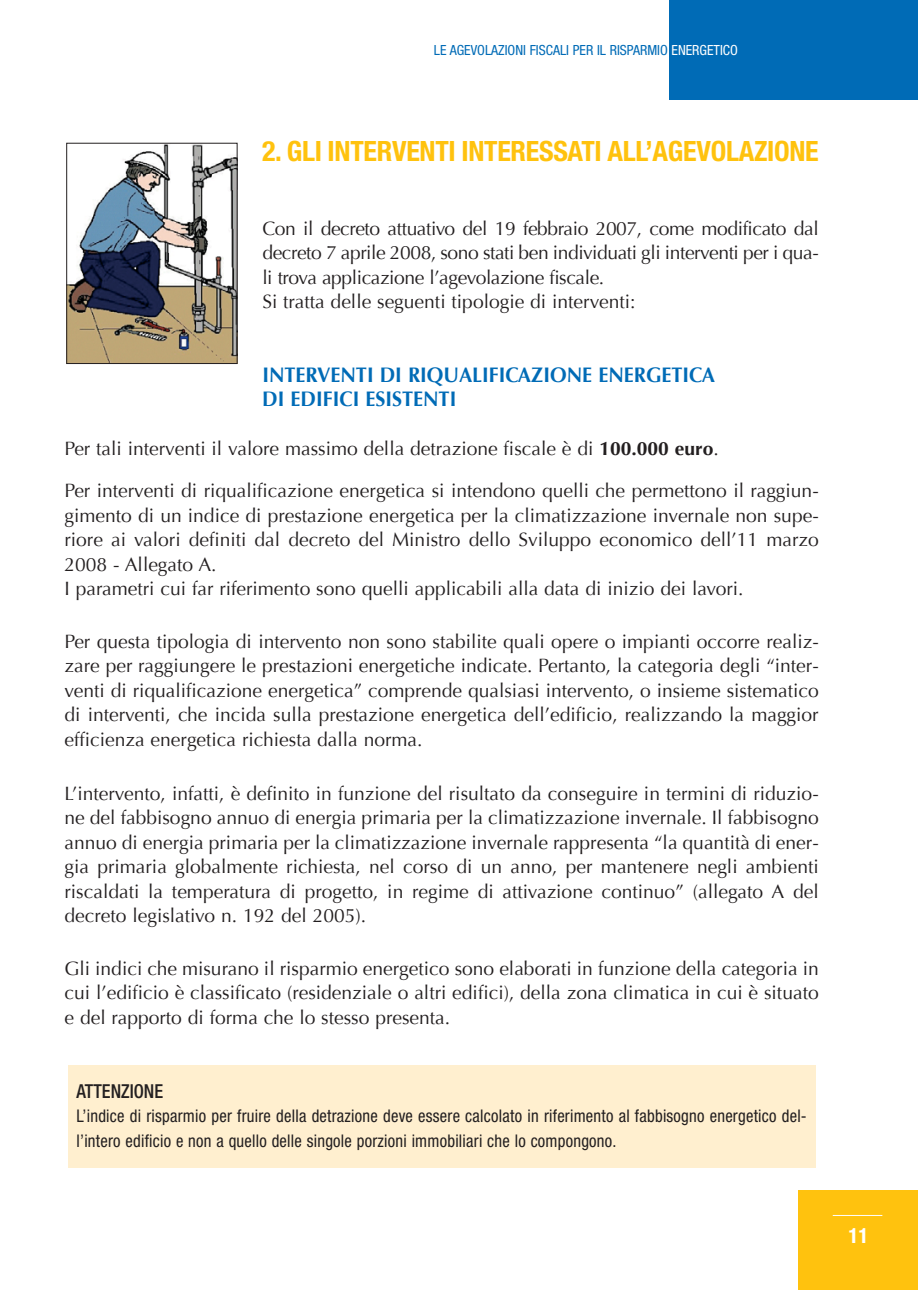
<style>
.page{position:relative;width:918px;height:1290px;background:#fff}
.page>*{position:absolute;margin:0;border:0;box-sizing:border-box;transform-origin:0 0}
.t1{font:700 condensed 28px "Helvetica Neue";letter-spacing:-.01em;color:#ffc20e}
.t2{font:700 21px/24.5px "Optima";color:#006bb6;scale:.95 1}
.t3{font:700 condensed 21px "Helvetica Neue";color:#fff}
.t4{font:19.25px/24.5px "Optima";color:#231f20;text-align:justify}
.t5{font:19.25px/24.5px "Optima";letter-spacing:-.02em;color:#231f20}
.t6{font:500 condensed 19.25px "Helvetica Neue";color:#231f20;scale:.95 1}
.t7{font:condensed 17.5px/24.5px "Helvetica Neue";letter-spacing:.015em;color:#231f20;scale:.95 1}
.t8{font:condensed 14px "Helvetica Neue";color:#006bb6}
.s1{color:#fff}
.s2{font-weight:700}
</style>
<div class="page">
<div style="left:68px;top:1066px;width:747px;height:102px;background:#ffefcf"></div>
<img style="left:68px;top:145px;width:168px;height:217px">
<div style="left:66px;top:143px;width:172px;height:221px;border:1px solid #231f20"></div>
<div style="left:799px;top:1190px;width:119px;height:100px;background:#ffc20e"></div>
<div style="left:670px;top:0;width:248px;height:99px;background:#006bb6"></div>
<hr style="left:832px;top:1215px;width:50px;height:1px;background:#fff">
<p class="t8" style="left:434px;top:45px;width:305px">LE AGEVOLAZIONI FISCALI PER IL RISPARMIO <span class="s1">ENERGETICO</span></p>
<h1 class="t1" style="left:262px;top:141px;width:558px">2. GLI INTERVENTI INTERESSATI ALL’AGEVOLAZIONE</h1>
<p class="t5" style="left:262px;top:216px;width:558px">Con il decreto attuativo del 19 febbraio 2007, come modificato dal decreto 7 aprile 2008, sono stati ben individuati gli interventi per i qua&shy;li trova applicazione l’agevolazione fiscale.<br>Si tratta delle seguenti tipologie di interventi:</p>
<p class="t2" style="left:262px;top:362px;width:478px">INTERVENTI DI RIQUALIFICAZIONE ENERGETICA<br>DI EDIFICI ESISTENTI</p>
<p class="t4" style="left:64px;top:428px;width:756px;line-height:42px">Per tali interventi il valore massimo della detrazione fiscale è di <span class="s2">100.000 euro</span>.<br>Per interventi di riqualificazione energetica si intendono quelli che permettono il raggiun-</p>
<p class="t4" style="left:64px;top:503px;width:756px;text-align:left">gimento di un indice di prestazione energetica per la climatizzazione invernale non supe&shy;riore ai valori definiti dal decreto del Ministro dello Sviluppo economico dell’11 marzo 2008 - Allegato A.<br>I parametri cui far riferimento sono quelli applicabili alla data di inizio dei lavori.</p>
<p class="t4" style="left:64px;top:629px;width:756px">Per questa tipologia di intervento non sono stabilite quali opere o impianti occorre realiz&shy;zare per raggiungere le prestazioni energetiche indicate. Pertanto, la categoria degli “inter&shy;venti di riqualificazione energetica” comprende qualsiasi intervento, o insieme sistematico di interventi, che incida sulla prestazione energetica dell’edificio, realizzando la maggior efficienza energetica richiesta dalla norma.</p>
<p class="t4" style="left:64px;top:781px;width:756px">L’intervento, infatti, è definito in funzione del risultato da conseguire in termini di riduzio&shy;ne del fabbisogno annuo di energia primaria per la climatizzazione invernale. Il fabbisogno annuo di energia primaria per la climatizzazione invernale rappresenta “la quantità di ener&shy;gia primaria globalmente richiesta, nel corso di un anno, per mantenere negli ambienti riscaldati la temperatura di progetto, in regime di attivazione continuo” (allegato A del decreto legislativo n. 192 del 2005).</p>
<p class="t4" style="left:64px;top:956px;width:756px">Gli indici che misurano il risparmio energetico sono elaborati in funzione della categoria in cui l’edificio è classificato (residenziale o altri edifici), della zona climatica in cui è situato e del rapporto di forma che lo stesso presenta.</p>
<p class="t6" style="left:76px;top:1084px;width:93px">ATTENZIONE</p>
<p class="t7" style="left:76px;top:1105px;width:770px">L’indice di risparmio per fruire della detrazione deve essere calcolato in riferimento al fabbisogno energetico del&shy;l’intero edificio e non a quello delle singole porzioni immobiliari che lo compongono.</p>
<p class="t3" style="left:848px;top:1227px;width:22px">11</p>
</div>
